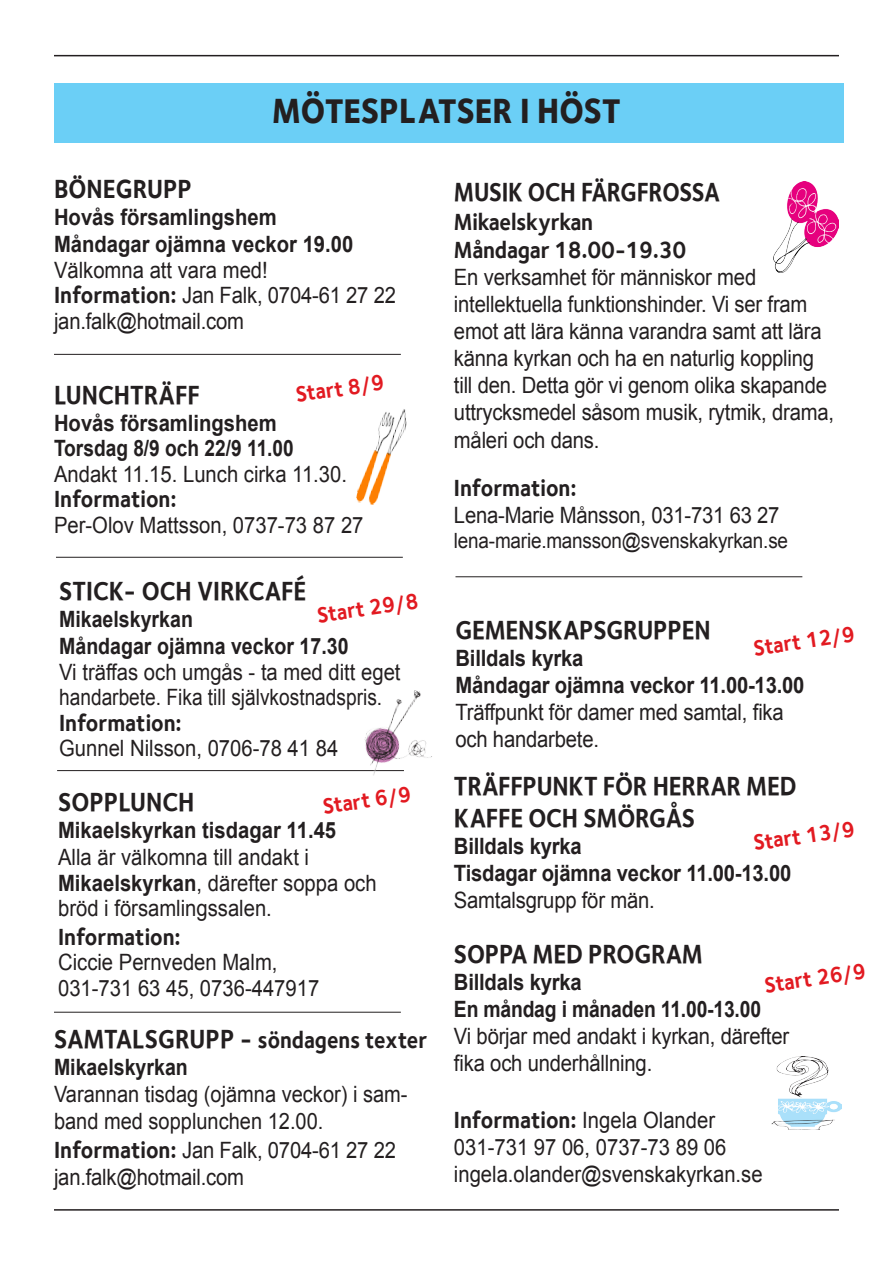
<style>
.page{position:relative;width:893px;height:1263px;background:#fff}
.page>*{position:absolute;margin:0;border:0;box-sizing:border-box;transform-origin:0 0}
.t1{font:36px "Foundry Sterling Extra Bld Expert";color:#231f20;scale:.9 1}
.t2{font:27px/32.4px "Foundry Sterling Bold Expert";letter-spacing:-.01em;color:#231f20;scale:.9 1}
.t3{font:27px "Foundry Sterling Bold Expert";letter-spacing:-.01em;color:#231f20;scale:.87 1}
.t4{font:700 27px "Foundry Sterling";color:#231f20;scale:.9 1}
.t5{font:700 24px "Foundry Sterling";color:#231f20;scale:.9 1}
.t6{font:700 24px "Foundry Sterling";color:#231f20;scale:.89 1}
.t7{font:22.5px/27px "Arial";letter-spacing:-.01em;color:#231f20;scale:.9 1}
.t8{font:700 22.5px/27px "Arial";color:#231f20;scale:.9 1}
.t9{font:22.5px/27px "Arial";letter-spacing:-.01em;color:#231f20;scale:.89 1}
.t10{font:700 22.5px "Foundry Sterling";color:#e21a21;scale:.9 1}
.t11{font:700 22.5px/27px "Arial";color:#231f20;scale:.87 1}
.t12{font:700 22.5px "Arial";color:#231f20;scale:.85 1}
.t13{font:21px "Arial";letter-spacing:-.01em;color:#231f20;scale:.9 1}
.s1{font-weight:400}
.s2{font-family:"Foundry Sterling";font-weight:700;font-size:24px}
.s3{font-weight:700}
.s4{font-family:"Foundry Sterling Bold Expert";font-weight:400;font-size:27px}
</style>
<div class="page">
<hr style="left:54px;top:55px;width:785px;height:1px;background:#231f20">
<hr style="left:54px;top:1209px;width:785px;height:1px;background:#231f20">
<img style="left:356px;top:409px;width:51px;height:96px">
<div style="left:54px;top:83px;width:790px;height:60px;background:#6bcff6"></div>
<hr style="left:57px;top:770px;width:347px;height:1px;background:#231f20">
<img style="left:355px;top:690px;width:77px;height:86px">
<hr style="left:54px;top:1012px;width:347px;height:1px;background:#231f20">
<hr style="left:56px;top:557px;width:347px;height:1px;background:#231f20">
<hr style="left:54px;top:354px;width:347px;height:1px;background:#231f20">
<img style="left:774px;top:181px;width:65px;height:92px">
<img style="left:772px;top:1057px;width:69px;height:73px">
<hr style="left:455px;top:576px;width:347px;height:1px;background:#231f20">
<p class="t1" style="left:272px;top:88px;width:389px">MÖTESPLATSER I HÖST</p>
<p class="t4" style="left:54px;top:173px;width:155px">BÖNEGRUPP</p>
<p class="t8" style="left:54px;top:204px;width:249px">Hovås församlingshem</p>
<p class="t8" style="left:54px;top:232px;width:334px;line-height:25.5px">Måndagar ojämna veckor 19.00<br><span class="s1">Välkomna att vara med!</span></p>
<p class="t7" style="left:54px;top:282px;width:382px"><span class="s2">Information:</span> Jan Falk, 0704-61 27 22</p>
<p class="t7" style="left:54px;top:307px;width:213px">jan.falk@hotmail.com</p>
<p class="t10" style="left:294px;top:381px;width:100px;rotate:-8deg">Start 8/9</p>
<p class="t2" style="left:54px;top:378px;width:164px">LUNCHTRÄFF</p>
<p class="t8" style="left:54px;top:410px;width:249px">Hovås församlingshem</p>
<p class="t12" style="left:54px;top:433px;width:284px">Torsdag 8/9 och 22/9 11.00</p>
<p class="t7" style="left:54px;top:460px;width:327px">Andakt 11.15. Lunch cirka 11.30.</p>
<p class="t5" style="left:54px;top:485px;width:138px">Information:</p>
<p class="t7" style="left:54px;top:511px;width:345px">Per-Olov Mattsson, 0737-73 87 27</p>
<p class="t2" style="left:59px;top:574px;width:276px">STICK- OCH VIRKCAFÉ</p>
<p class="t11" style="left:59px;top:606px;width:334px">Mikaelskyrkan<br>Måndagar ojämna veckor 17.30</p>
<p class="t7" style="left:59px;top:659px;width:381px;line-height:25.5px">Vi träffas och umgås - ta med ditt eget handarbete. Fika till självkostnadspris.</p>
<p class="t5" style="left:59px;top:708px;width:138px">Information:</p>
<p class="t7" style="left:59px;top:735px;width:312px">Gunnel Nilsson, 0706-78 41 84</p>
<p class="t2" style="left:58px;top:785px;width:153px">SOPPLUNCH</p>
<p class="t8" style="left:58px;top:817px;width:310px">Mikaelskyrkan tisdagar 11.45</p>
<p class="t7" style="left:58px;top:845px;width:355px;line-height:25.5px">Alla är välkomna till andakt i<br><span class="s3">Mikaelskyrkan</span>, därefter soppa och</p>
<p class="t7" style="left:58px;top:895px;width:239px">bröd i församlingssalen.</p>
<p class="t5" style="left:58px;top:922px;width:138px">Information:</p>
<p class="t7" style="left:58px;top:950px;width:292px;line-height:25.5px">Ciccie Pernveden Malm,<br>031-731 63 45, 0736-447917</p>
<p class="t6" style="left:54px;top:1025px;width:421px"><span class="s4">SAMTALSGRUPP -</span> söndagens texter</p>
<p class="t11" style="left:54px;top:1054px;width:155px">Mikaelskyrkan</p>
<p class="t9" style="left:54px;top:1080px;width:399px">Varannan tisdag (ojämna veckor) i sam&shy;band med sopplunchen 12.00.</p>
<p class="t7" style="left:54px;top:1136px;width:382px"><span class="s2">Information:</span> Jan Falk, 0704-61 27 22</p>
<p class="t7" style="left:54px;top:1163px;width:213px">jan.falk@hotmail.com</p>
<p class="t10" style="left:316px;top:602px;width:115px;rotate:-8deg">Start 29/8</p>
<p class="t10" style="left:321px;top:793px;width:100px;rotate:-8deg">Start 6/9</p>
<p class="t3" style="left:454px;top:176px;width:307px">MUSIK OCH FÄRGFROSSA</p>
<p class="t5" style="left:454px;top:207px;width:156px">Mikaelskyrkan</p>
<p class="t5" style="left:454px;top:236px;width:260px">Måndagar 18.00-19.30</p>
<p class="t7" style="left:454px;top:264px;width:424px">En verksamhet för människor med intellektuella funktionshinder. Vi ser fram emot att lära känna varandra samt att lära känna kyrkan och ha en naturlig koppling till den. Detta gör vi genom olika skapande uttrycksmedel såsom musik, rytmik, drama, måleri och dans.</p>
<p class="t5" style="left:454px;top:474px;width:138px">Information:</p>
<p class="t7" style="left:454px;top:502px;width:363px">Lena-Marie Månsson, 031-731 63 27</p>
<p class="t13" style="left:454px;top:527px;width:373px">lena-marie.mansson@svenskakyrkan.se</p>
<p class="t2" style="left:455px;top:613px;width:285px">GEMENSKAPSGRUPPEN</p>
<p class="t8" style="left:455px;top:645px;width:144px">Billdals kyrka</p>
<p class="t8" style="left:455px;top:672px;width:389px">Måndagar ojämna veckor 11.00-13.00</p>
<p class="t7" style="left:455px;top:699px;width:366px">Träffpunkt för damer med samtal, fika och handarbete.</p>
<p class="t10" style="left:752px;top:635px;width:115px;rotate:-8deg">Start 12/9</p>
<p class="t2" style="left:454px;top:769px;width:382px">TRÄFFPUNKT FÖR HERRAR MED<br>KAFFE OCH SMÖRGÅS</p>
<p class="t8" style="left:454px;top:833px;width:376px">Billdals kyrka<br>Tisdagar ojämna veckor 11.00-13.00<br><span class="s1">Samtalsgrupp för män.</span></p>
<p class="t10" style="left:752px;top:829px;width:115px;rotate:-8deg">Start 13/9</p>
<p class="t2" style="left:454px;top:937px;width:278px">SOPPA MED PROGRAM</p>
<p class="t8" style="left:454px;top:969px;width:144px">Billdals kyrka</p>
<p class="t7" style="left:454px;top:995px;width:374px"><span class="s3">En måndag i månaden 11.00-13.00<br></span>Vi börjar med andakt i kyrkan, därefter</p>
<p class="t7" style="left:454px;top:1049px;width:222px">fika och underhållning.</p>
<p class="t7" style="left:454px;top:1107px;width:304px"><span class="s2">Information:</span> Ingela Olander<br>031-731 97 06, 0737-73 89 06</p>
<p class="t7" style="left:454px;top:1161px;width:344px">ingela.olander@svenskakyrkan.se</p>
<p class="t10" style="left:763px;top:972px;width:115px;rotate:-8deg">Start 26/9</p>
</div>
